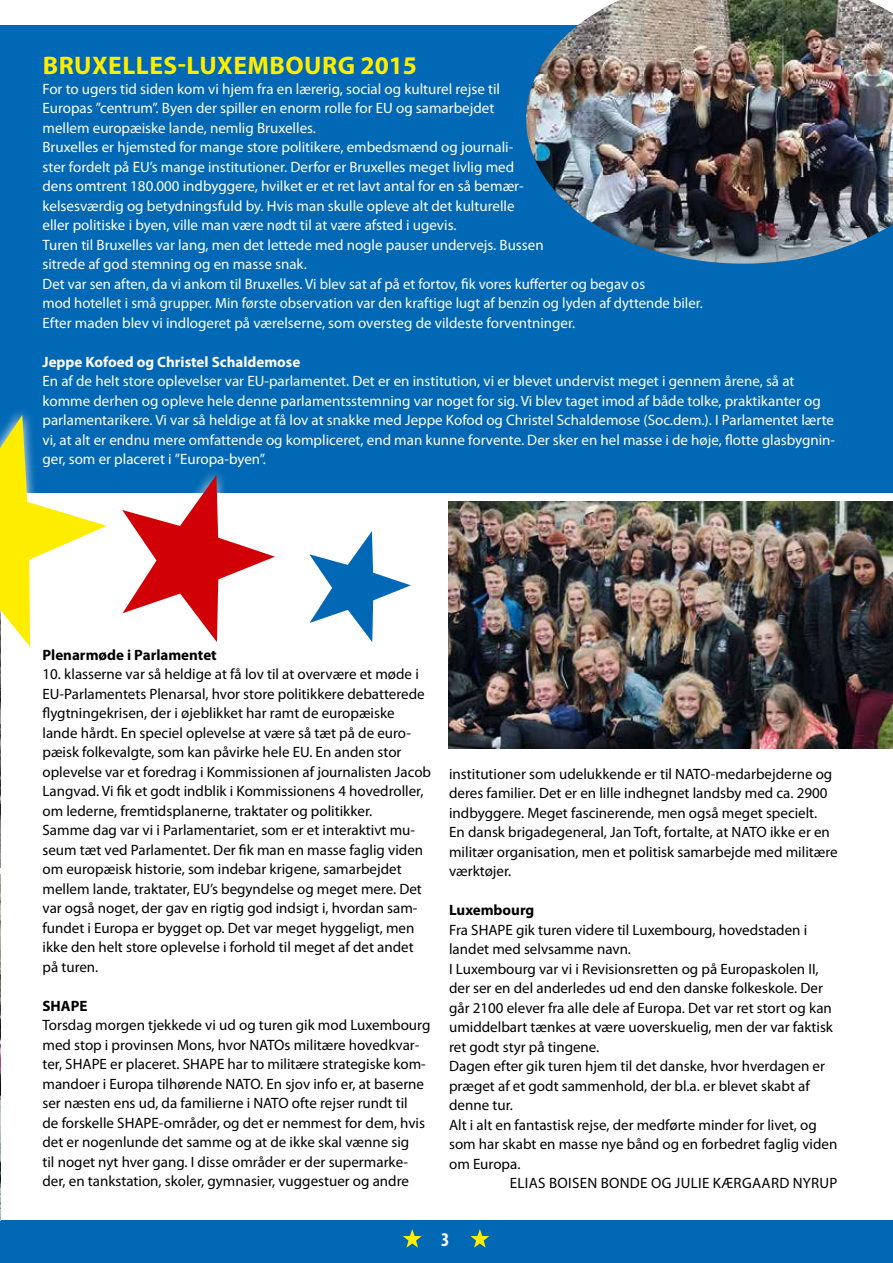
<style>
.page{position:relative;width:893px;height:1263px;background:#fff}
.page>*{position:absolute;margin:0;border:0;box-sizing:border-box;transform-origin:0 0}
.t1{font:700 25.5px "Myriad Pro";letter-spacing:.02em;color:#ffed00}
.t2{font:700 condensed 19.5px "Myriad Pro";color:#fff}
.t3{font:15px/19.5px "Myriad Pro";color:#000}
.t4{font:15px/19.5px "Myriad Pro";color:#fff}
.t5{font:700 15px "Myriad Pro";color:#000}
.t6{font:15px "Myriad Pro";letter-spacing:.02em;color:#000}
.t7{font:700 15px "Myriad Pro";color:#fff}
</style>
<div class="page">
<div style="left:0;top:1220px;width:893px;height:43px;background:#0068b4"></div>
<svg style="left:403px;top:1229px;width:19px;height:19px"></svg>
<svg style="left:470px;top:1229px;width:19px;height:19px"></svg>
<img style="left:0;top:544px;width:1px;height:323px">
<img style="left:0;top:875px;width:1px;height:345px">
<img style="left:449px;top:502px;width:444px;height:246px">
<div style="left:0;top:26px;width:893px;height:467px;background:#0068b4"></div>
<img style="left:526px;top:0;width:367px;height:264px">
<svg style="left:0;top:411px;width:411px;height:259px"></svg>
<h1 class="t1" style="left:43px;top:49px;width:376px">BRUXELLES-LUXEMBOURG 2015</h1>
<p class="t4" style="left:43px;top:79px;width:662px">For to ugers tid siden kom vi hjem fra en lærerig, social og kulturel rejse til<br>Europas ”centrum”. Byen der spiller en enorm rolle for EU og samarbejdet<br>mellem europæiske lande, nemlig Bruxelles.<br>Bruxelles er hjemsted for mange store politikere, embedsmænd og journali-<br>ster fordelt på EU’s mange institutioner. Derfor er Bruxelles meget livlig med<br>dens omtrent 180.000 indbyggere, hvilket er et ret lavt antal for en så bemær-<br>kelsesværdig og betydningsfuld by. Hvis man skulle opleve alt det kulturelle<br>eller politiske i byen, ville man være nødt til at være afsted i ugevis.<br>Turen til Bruxelles var lang, men det lettede med nogle pauser undervejs. Bussen<br>sitrede af god stemning og en masse snak.<br>Det var sen aften, da vi ankom til Bruxelles. Vi blev sat af på et fortov, fik vores kufferter og begav os<br>mod hotellet i små grupper. Min første observation var den kraftige lugt af benzin og lyden af dyttende biler.<br>Efter maden blev vi indlogeret på værelserne, som oversteg de vildeste forventninger.</p>
<p class="t7" style="left:43px;top:352px;width:259px">Jeppe Kofoed og Christel Schaldemose</p>
<p class="t4" style="left:43px;top:371px;width:794px">En af de helt store oplevelser var EU-parlamentet. Det er en institution, vi er blevet undervist meget i gennem årene, så at komme derhen og opleve hele denne parlamentsstemning var noget for sig. Vi blev taget imod af både tolke, praktikanter og parlamentarikere. Vi var så heldige at få lov at snakke med Jeppe Kofod og Christel Schaldemose (Soc.dem.). I Parlamentet lærte vi, at alt er endnu mere omfattende og kompliceret, end man kunne forvente. Der sker en hel masse i de høje, flotte glasbygnin&shy;ger, som er placeret i ”Europa-byen”.</p>
<p class="t5" style="left:43px;top:645px;width:176px">Plenarmøde i Parlamentet</p>
<p class="t3" style="left:43px;top:664px;width:390px">10. klasserne var så heldige at få lov til at overvære et møde i EU-Parlamentets Plenarsal, hvor store politikkere debatterede flygtningekrisen, der i øjeblikket har ramt de europæiske lande hårdt. En speciel oplevelse at være så tæt på de euro&shy;pæisk folkevalgte, som kan påvirke hele EU. En anden stor oplevelse var et foredrag i Kommissionen af journalisten Jacob Langvad. Vi fik et godt indblik i Kommissionens 4 hovedroller, om lederne, fremtidsplanerne, traktater og politikker.<br>Samme dag var vi i Parlamentariet, som er et interaktivt mu&shy;seum tæt ved Parlamentet. Der fik man en masse faglig viden om europæisk historie, som indebar krigene, samarbejdet mellem lande, traktater, EU’s begyndelse og meget mere. Det var også noget, der gav en rigtig god indsigt i, hvordan sam&shy;fundet i Europa er bygget op. Det var meget hyggeligt, men ikke den helt store oplevelse i forhold til meget af det andet på turen.</p>
<p class="t5" style="left:43px;top:996px;width:46px">SHAPE</p>
<p class="t3" style="left:43px;top:1015px;width:389px">Torsdag morgen tjekkede vi ud og turen gik mod Luxembourg med stop i provinsen Mons, hvor NATOs militære hovedkvar&shy;ter, SHAPE er placeret. SHAPE har to militære strategiske kom&shy;mandoer i Europa tilhørende NATO. En sjov info er, at baserne ser næsten ens ud, da familierne i NATO ofte rejser rundt til<br>de forskelle SHAPE-områder, og det er nemmest for dem, hvis det er nogenlunde det samme og at de ikke skal vænne sig<br>til noget nyt hver gang. I disse områder er der supermarke&shy;der, en tankstation, skoler, gymnasier, vuggestuer og andre</p>
<p class="t3" style="left:449px;top:764px;width:390px">institutioner som udelukkende er til NATO-medarbejderne og deres familier. Det er en lille indhegnet landsby med ca. 2900 indbyggere. Meget fascinerende, men også meget specielt.<br>En dansk brigadegeneral, Jan Toft, fortalte, at NATO ikke er en militær organisation, men et politisk samarbejde med militære værktøjer.</p>
<p class="t5" style="left:449px;top:900px;width:87px">Luxembourg</p>
<p class="t3" style="left:449px;top:920px;width:360px">Fra SHAPE gik turen videre til Luxembourg, hovedstaden i</p>
<p class="t3" style="left:449px;top:939px;width:183px">landet med selvsamme navn.</p>
<p class="t3" style="left:449px;top:959px;width:371px">I Luxembourg var vi i Revisionsretten og på Europaskolen II,</p>
<p class="t3" style="left:449px;top:978px;width:375px">der ser en del anderledes ud end den danske folkeskole. Der</p>
<p class="t3" style="left:449px;top:998px;width:384px">går 2100 elever fra alle dele af Europa. Det var ret stort og kan</p>
<p class="t3" style="left:449px;top:1017px;width:385px">umiddelbart tænkes at være uoverskuelig, men der var faktisk</p>
<p class="t3" style="left:449px;top:1037px;width:152px">ret godt styr på tingene.</p>
<p class="t3" style="left:449px;top:1056px;width:377px">Dagen efter gik turen hjem til det danske, hvor hverdagen er</p>
<p class="t3" style="left:449px;top:1076px;width:362px">præget af et godt sammenhold, der bl.a. er blevet skabt af</p>
<p class="t3" style="left:449px;top:1095px;width:65px">denne tur.</p>
<p class="t3" style="left:449px;top:1115px;width:369px">Alt i alt en fantastisk rejse, der medførte minder for livet, og</p>
<p class="t3" style="left:449px;top:1134px;width:390px">som har skabt en masse nye bånd og en forbedret faglig viden</p>
<p class="t3" style="left:449px;top:1154px;width:73px">om Europa.</p>
<p class="t6" style="left:510px;top:1174px;width:329px">ELIAS BOISEN BONDE OG JULIE KÆRGAARD NYRUP</p>
<h2 class="t2" style="left:441px;top:1227px;width:10px">3</h2>
</div>
